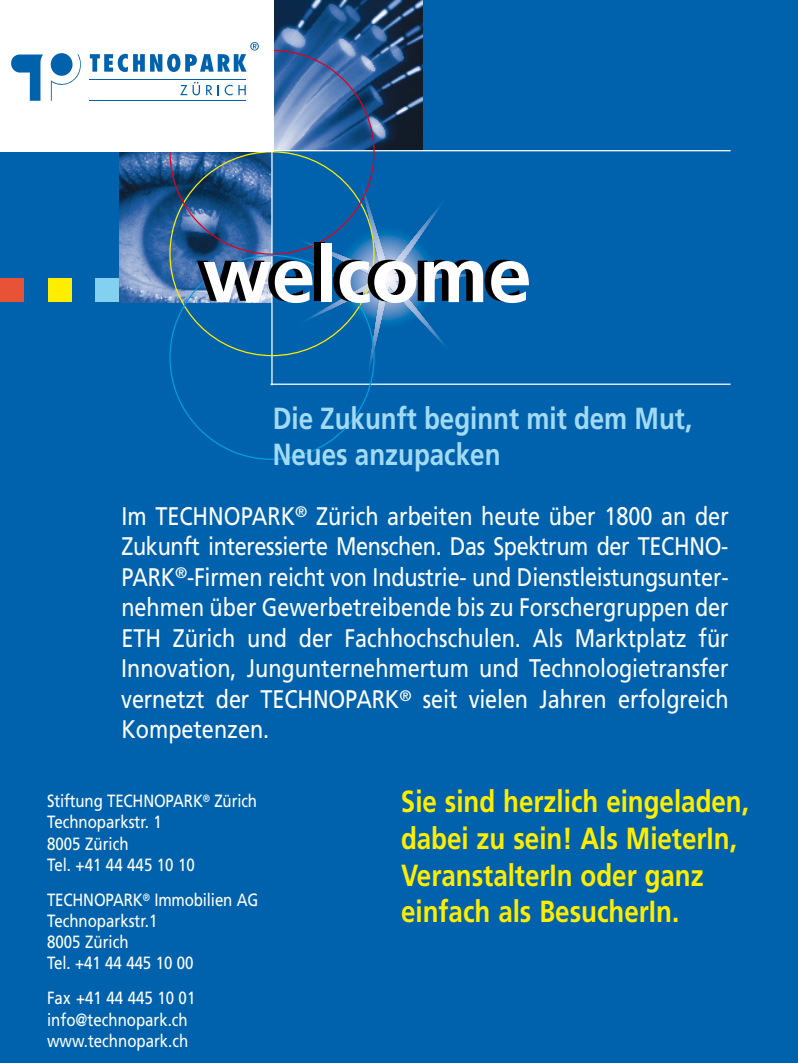
<style>
.page{position:relative;width:798px;height:1063px;background:#fff}
.page>*{position:absolute;margin:0;border:0;box-sizing:border-box;transform-origin:0 0}
.t1{font:700 77.88px "Frutiger";color:#fff}
.t2{font:700 30.5px/36.6px "Frutiger";color:#ffed00;scale:.85 1}
.t3{font:700 30.5px/36.6px "Frutiger";color:#a2daf4;scale:.85 1}
.t4{font:25.5px/30.5px "Frutiger";color:#fff;text-align:justify;scale:.85 1}
.t5{font:17.75px/21.2px "Frutiger";color:#fff;scale:.85 1}
</style>
<div class="page">
<div style="left:0;top:0;width:797px;height:1063px;background:#0062ac"></div>
<svg style="left:374px;top:203px;width:103px;height:163px"></svg>
<img style="left:273px;top:0;width:149px;height:150px">
<div style="left:95px;top:278px;width:24px;height:24px;background:#84d0f0"></div>
<img style="left:119px;top:151px;width:50px;height:151px">
<hr style="left:271px;top:150px;width:459px;height:1px;background:#fff">
<hr style="left:270px;top:384px;width:460px;height:1px;background:#fff">
<div style="left:0;top:278px;width:24px;height:24px;background:#e85236"></div>
<div style="left:48px;top:278px;width:23px;height:24px;background:#ffed00"></div>
<svg style="left:169px;top:50px;width:205px;height:205px"></svg>
<svg style="left:169px;top:255px;width:205px;height:205px"></svg>
<div style="left:0;top:0;width:273px;height:151px;background:#fff"></div>
<hr style="left:90px;top:100px;width:156px;height:1px;background:#0062ac">
<hr style="left:90px;top:79px;width:156px;height:1px;background:#0062ac">
<svg style="left:180px;top:82px;width:20px;height:13px"></svg>
<svg style="left:206px;top:85px;width:6px;height:10px"></svg>
<svg style="left:218px;top:85px;width:14px;height:10px"></svg>
<svg style="left:238px;top:85px;width:8px;height:10px"></svg>
<svg style="left:11px;top:55px;width:32px;height:46px"></svg>
<svg style="left:51px;top:54px;width:30px;height:47px"></svg>
<svg style="left:90px;top:42px;width:169px;height:30px"></svg>
<h1 class="t1" style="left:202px;top:229px;width:330px">welcome</h1>
<p class="t3" style="left:273px;top:399px;width:495px">Die Zukunft beginnt mit dem Mut,<br>Neues anzupacken</p>
<p class="t4" style="left:121px;top:500px;width:716px">Im TECHNOPARK<sup>®</sup> Zürich arbeiten heute über 1800 an der Zukunft interessierte Menschen. Das Spektrum der TECHNO-PARK<sup>®</sup>-Firmen reicht von Industrie- und Dienstleistungsunter&shy;nehmen über Gewerbetreibende bis zu Forschergruppen der ETH Zürich und der Fachhochschulen. Als Marktplatz für Innovation, Jungunternehmertum und Technologietransfer vernetzt der TECHNOPARK<sup>®</sup> seit vielen Jahren erfolgreich Kompetenzen.</p>
<p class="t5" style="left:47px;top:790px;width:248px">Stiftung TECHNOPARK<sup>®</sup> Zürich<br>Technoparkstr. 1<br>8005 Zürich<br>Tel. +41 44 445 10 10</p>
<p class="t5" style="left:47px;top:889px;width:250px">TECHNOPARK<sup>®</sup> Immobilien AG<br>Technoparkstr.1<br>8005 Zürich<br>Tel. +41 44 445 10 00</p>
<p class="t5" style="left:47px;top:987px;width:176px">Fax +41 44 445 10 01 info@technopark.ch www.technopark.ch</p>
<p class="t2" style="left:401px;top:783px;width:411px">Sie sind herzlich eingeladen, dabei zu sein! Als MieterIn,<br>VeranstalterIn oder ganz einfach als BesucherIn.</p>
</div>
